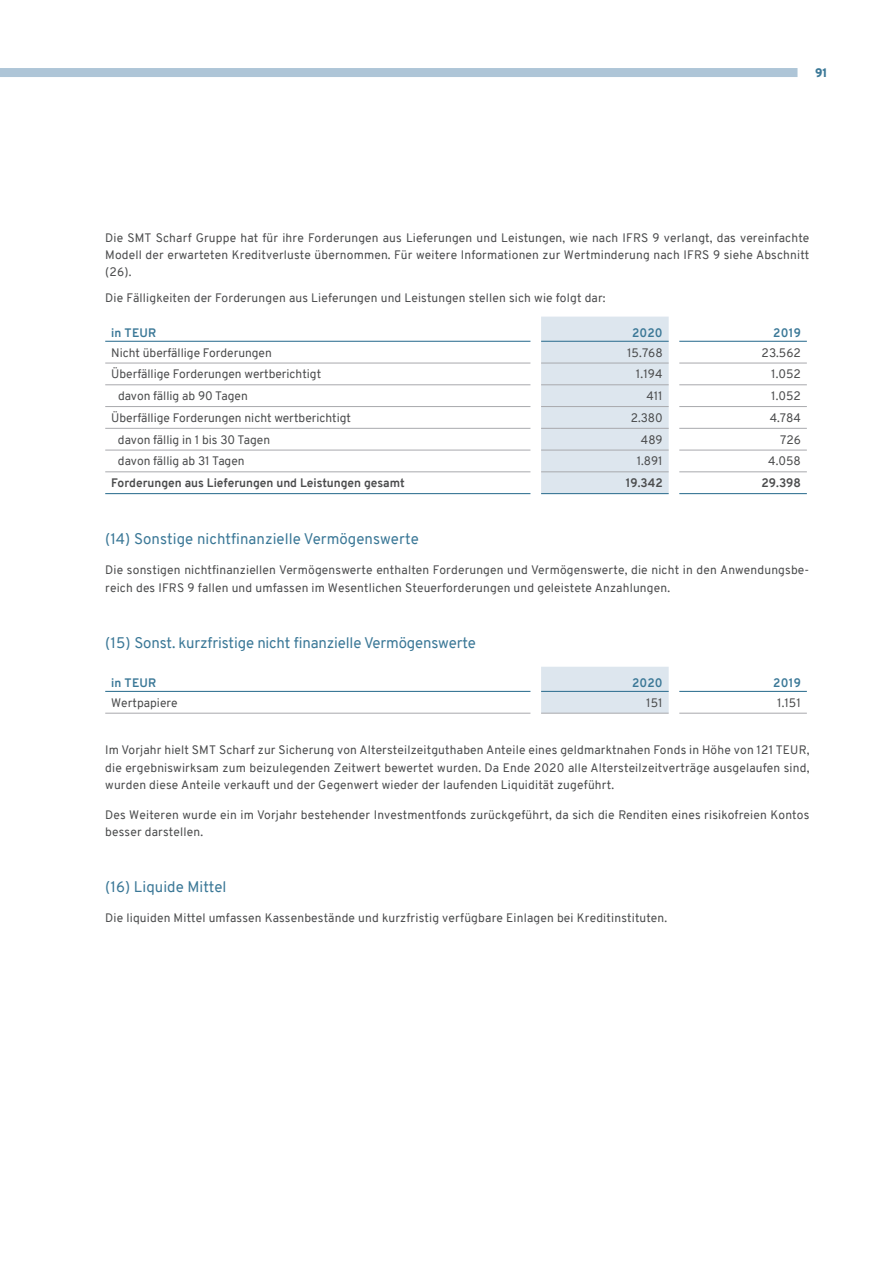
<style>
.page{position:relative;width:893px;height:1263px;background:#fff}
.page>*{position:absolute;margin:0;border:0;box-sizing:border-box;transform-origin:0 0}
.Überschrift_3{font:15px "Overpass";letter-spacing:-.01em;color:#3b7897}
.Fließtext{font:15px "Overpass";letter-spacing:.005em;color:#3b7897}
.Fließtext-2{font:12px/17.2px "Overpass";letter-spacing:.015em;color:#4b4c4d;text-align:justify}
.Tabelle_Text__linksb{font:12px "Overpass";color:#4b4c4d}
.Tabelle_Hervorhebung{font:700 12px "Overpass";color:#4b4c4d}
.Tabelle_Text__rechts{font:12px "Overpass";color:#4b4c4d}
.Fließtext-3{font:700 12px "Overpass";letter-spacing:.015em;color:#3b7897}
.t1{font:900 12px "Overpass";color:#3b7897}
</style>
<div class="page">
<div style="left:0;top:68px;width:797px;height:9px;background:#aec5d7"></div>
<div style="left:541px;top:317px;width:128px;height:176px;background:#dde6ee"></div>
<hr style="left:105px;top:493px;width:425px;height:1px;background:#3b7897">
<hr style="left:541px;top:493px;width:128px;height:1px;background:#3b7897">
<hr style="left:679px;top:493px;width:128px;height:1px;background:#3b7897">
<hr style="left:105px;top:363px;width:425px;height:1px;background:#a8a9ad">
<hr style="left:105px;top:385px;width:425px;height:1px;background:#a8a9ad">
<hr style="left:105px;top:406px;width:425px;height:1px;background:#a8a9ad">
<hr style="left:105px;top:428px;width:425px;height:1px;background:#a8a9ad">
<hr style="left:105px;top:450px;width:425px;height:1px;background:#a8a9ad">
<hr style="left:105px;top:472px;width:425px;height:1px;background:#a8a9ad">
<hr style="left:541px;top:363px;width:128px;height:1px;background:#a8a9ad">
<hr style="left:679px;top:363px;width:128px;height:1px;background:#a8a9ad">
<hr style="left:541px;top:385px;width:128px;height:1px;background:#a8a9ad">
<hr style="left:679px;top:385px;width:128px;height:1px;background:#a8a9ad">
<hr style="left:541px;top:406px;width:128px;height:1px;background:#a8a9ad">
<hr style="left:679px;top:406px;width:128px;height:1px;background:#a8a9ad">
<hr style="left:541px;top:428px;width:128px;height:1px;background:#a8a9ad">
<hr style="left:679px;top:428px;width:128px;height:1px;background:#a8a9ad">
<hr style="left:541px;top:450px;width:128px;height:1px;background:#a8a9ad">
<hr style="left:679px;top:450px;width:128px;height:1px;background:#a8a9ad">
<hr style="left:541px;top:472px;width:128px;height:1px;background:#a8a9ad">
<hr style="left:679px;top:472px;width:128px;height:1px;background:#a8a9ad">
<hr style="left:105px;top:341px;width:425px;height:1px;background:#3b7897">
<hr style="left:541px;top:341px;width:128px;height:1px;background:#3b7897">
<hr style="left:679px;top:341px;width:128px;height:1px;background:#3b7897">
<div style="left:541px;top:667px;width:128px;height:46px;background:#dde6ee"></div>
<hr style="left:105px;top:691px;width:425px;height:1px;background:#3b7897">
<hr style="left:541px;top:691px;width:128px;height:1px;background:#3b7897">
<hr style="left:679px;top:691px;width:128px;height:1px;background:#3b7897">
<hr style="left:105px;top:713px;width:425px;height:1px;background:#a8a9ad">
<hr style="left:541px;top:713px;width:128px;height:1px;background:#a8a9ad">
<hr style="left:679px;top:713px;width:128px;height:1px;background:#a8a9ad">
<p class="t1" style="left:815px;top:64px;width:14px">91</p>
<p class="Fließtext-2" style="left:105px;top:229px;width:706px">Die SMT Scharf Gruppe hat für ihre Forderungen aus Lieferungen und Leistungen, wie nach IFRS 9 verlangt, das vereinfachte Modell der erwarteten Kreditverluste übernommen. Für weitere Informationen zur Wertminderung nach IFRS 9 siehe Abschnitt (26).</p>
<p class="Fließtext-2" style="left:105px;top:289px;width:502px">Die Fälligkeiten der Forderungen aus Lieferungen und Leistungen stellen sich wie folgt dar:</p>
<p class="Fließtext-3" style="left:111px;top:324px;width:47px">in TEUR</p>
<p class="Fließtext-3" style="left:632px;top:324px;width:32px">2020</p>
<p class="Fließtext-3" style="left:773px;top:324px;width:29px">2019</p>
<p class="Tabelle_Text__linksb" style="left:111px;top:344px;width:162px">Nicht überfällige Forderungen</p>
<p class="Fließtext-2" style="left:627px;top:344px;width:37px">15.768</p>
<p class="Tabelle_Text__rechts" style="left:762px;top:344px;width:41px">23.562</p>
<p class="Tabelle_Text__linksb" style="left:111px;top:366px;width:211px">Überfällige Forderungen wertberichtigt</p>
<p class="Fließtext-2" style="left:636px;top:366px;width:28px">1.194</p>
<p class="Tabelle_Text__rechts" style="left:771px;top:366px;width:31px">1.052</p>
<p class="Tabelle_Text__linksb" style="left:118px;top:387px;width:131px">davon fällig ab 90 Tagen</p>
<p class="Tabelle_Text__rechts" style="left:646px;top:387px;width:18px">411</p>
<p class="Tabelle_Text__rechts" style="left:771px;top:387px;width:31px">1.052</p>
<p class="Tabelle_Text__linksb" style="left:111px;top:409px;width:241px">Überfällige Forderungen nicht wertberichtigt</p>
<p class="Tabelle_Text__rechts" style="left:631px;top:409px;width:33px">2.380</p>
<p class="Tabelle_Text__rechts" style="left:770px;top:409px;width:33px">4.784</p>
<p class="Tabelle_Text__linksb" style="left:118px;top:431px;width:154px">davon fällig in 1 bis 30 Tagen</p>
<p class="Tabelle_Text__rechts" style="left:641px;top:431px;width:23px">489</p>
<p class="Tabelle_Text__rechts" style="left:780px;top:431px;width:22px">726</p>
<p class="Tabelle_Text__linksb" style="left:118px;top:453px;width:128px">davon fällig ab 31 Tagen</p>
<p class="Tabelle_Text__rechts" style="left:637px;top:453px;width:27px">1.891</p>
<p class="Tabelle_Text__rechts" style="left:768px;top:453px;width:34px">4.058</p>
<p class="Tabelle_Hervorhebung" style="left:111px;top:474px;width:295px">Forderungen aus Lieferungen und Leistungen gesamt</p>
<p class="Tabelle_Hervorhebung" style="left:626px;top:474px;width:38px">19.342</p>
<p class="Tabelle_Hervorhebung" style="left:762px;top:474px;width:41px">29.398</p>
<p class="Fließtext" style="left:105px;top:528px;width:315px">(14) Sonstige nichtfinanzielle Vermögenswerte</p>
<p class="Fließtext-2" style="left:105px;top:562px;width:706px">Die sonstigen nichtfinanziellen Vermögenswerte enthalten Forderungen und Vermögenswerte, die nicht in den Anwendungsbe&shy;reich des IFRS 9 fallen und umfassen im Wesentlichen Steuerforderungen und geleistete Anzahlungen.</p>
<p class="Überschrift_3" style="left:105px;top:632px;width:372px">(15) Sonst. kurzfristige nicht finanzielle Vermögenswerte</p>
<p class="Fließtext-3" style="left:111px;top:674px;width:47px">in TEUR</p>
<p class="Fließtext-3" style="left:632px;top:674px;width:32px">2020</p>
<p class="Fließtext-3" style="left:773px;top:674px;width:29px">2019</p>
<p class="Tabelle_Text__linksb" style="left:111px;top:694px;width:68px">Wertpapiere</p>
<p class="Tabelle_Text__rechts" style="left:646px;top:694px;width:18px">151</p>
<p class="Tabelle_Text__rechts" style="left:777px;top:694px;width:25px">1.151</p>
<p class="Fließtext-2" style="left:105px;top:742px;width:706px">Im Vorjahr hielt SMT Scharf zur Sicherung von Altersteilzeitguthaben Anteile eines geldmarktnahen Fonds in Höhe von 121 TEUR, die ergebniswirksam zum beizulegenden Zeitwert bewertet wurden. Da Ende 2020 alle Altersteilzeitverträge ausgelaufen sind, wurden diese Anteile verkauft und der Gegenwert wieder der laufenden Liquidität zugeführt.</p>
<p class="Fließtext-2" style="left:105px;top:806px;width:706px">Des Weiteren wurde ein im Vorjahr bestehender Investmentfonds zurückgeführt, da sich die Renditen eines risikofreien Kontos besser darstellen.</p>
<p class="Überschrift_3" style="left:105px;top:876px;width:123px">(16) Liquide Mittel</p>
<p class="Fließtext-2" style="left:105px;top:910px;width:563px">Die liquiden Mittel umfassen Kassenbestände und kurzfristig verfügbare Einlagen bei Kreditinstituten.</p>
</div>
